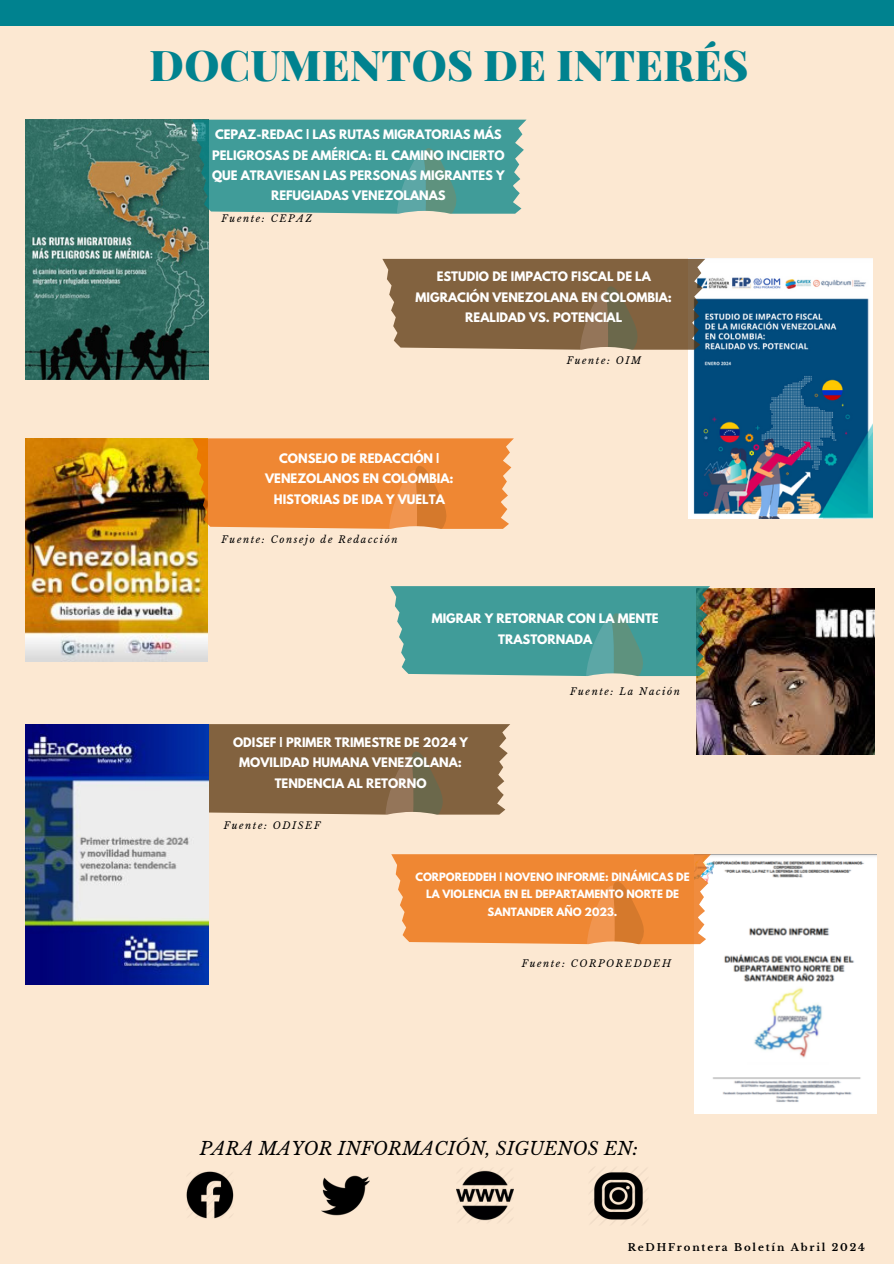
<style>
.page{position:relative;width:894px;height:1264px;background:#fff}
.page>*{position:absolute;margin:0;border:0;box-sizing:border-box;transform-origin:0 0}
.t1{font:900 42.45px "Playfair Display";letter-spacing:.01em;color:#00828f}
.t2{font:italic 18px "Libre Baskerville";letter-spacing:.01em;color:#000}
.t3{font:700 11.55px/20.2px "League Spartan";color:#fff;text-align:center}
.t4{font:700 10.2px/17.7px "League Spartan";color:#fff;text-align:center}
.t5{font:700 10.2px "Libre Baskerville";letter-spacing:.18em;color:#000}
.t6{font:italic 9.75px "Libre Baskerville";letter-spacing:.16em;color:#000}
</style>
<div class="page">
<div style="left:0;top:0;width:893px;height:1263px;background:#fce8d2"></div>
<img style="left:186px;top:1171px;width:48px;height:47px">
<img style="left:321px;top:1175px;width:48px;height:41px">
<img style="left:456px;top:1169px;width:57px;height:53px">
<img style="left:590px;top:1168px;width:57px;height:56px">
<div style="left:0;top:0;width:893px;height:26px;background:#00828f"></div>
<img style="left:25px;top:120px;width:183px;height:259px">
<svg style="left:192px;top:120px;width:334px;height:94px;background:#489c98"></svg>
<img style="left:688px;top:259px;width:183px;height:260px">
<svg style="left:382px;top:259px;width:323px;height:91px;background:#856949"></svg>
<img style="left:25px;top:438px;width:183px;height:223px">
<svg style="left:192px;top:438px;width:321px;height:91px;background:#ec8a37"></svg>
<img style="left:694px;top:854px;width:182px;height:258px">
<svg style="left:391px;top:854px;width:319px;height:90px;background:#ee8d3e"></svg>
<img style="left:696px;top:588px;width:178px;height:166px">
<svg style="left:390px;top:586px;width:320px;height:90px;background:#4b9d97"></svg>
<svg style="left:208px;top:724px;width:302px;height:90px;background:#856746"></svg>
<img style="left:25px;top:724px;width:183px;height:260px">
<p class="t1" style="left:149px;top:35px;width:600px">DOCUMENTOS DE INTERÉS</p>
<p class="t3" style="left:212px;top:126px;width:294px">CEPAZ-REDAC | LAS RUTAS MIGRATORIAS MÁS PELIGROSAS DE AMÉRICA: EL CAMINO INCIERTO QUE ATRAVIESAN LAS PERSONAS MIGRANTES Y REFUGIADAS VENEZOLANAS</p>
<h4 class="t6" style="left:221px;top:212px;width:92px">Fuente: CEPAZ</h4>
<h3 class="t3" style="left:415px;top:268px;width:258px">ESTUDIO DE IMPACTO FISCAL DE LA<br>MIGRACIÓN VENEZOLANA EN COLOMBIA:<br>REALIDAD VS. POTENCIAL</h3>
<p class="t3" style="left:265px;top:449px;width:190px">CONSEJO DE REDACCIÓN |<br>VENEZOLANOS EN COLOMBIA:<br>HISTORIAS DE IDA Y VUELTA</p>
<p class="t6" style="left:221px;top:533px;width:177px">Fuente: Consejo de Redacción</p>
<p class="t6" style="left:566px;top:354px;width:76px">Fuente: OIM</p>
<p class="t3" style="left:431px;top:610px;width:228px">MIGRAR Y RETORNAR CON LA MENTE<br>TRASTORNADA</p>
<h3 class="t3" style="left:233px;top:733px;width:236px">ODISEF | PRIMER TRIMESTRE DE 2024 Y<br>MOVILIDAD HUMANA VENEZOLANA:<br>TENDENCIA AL RETORNO</h3>
<p class="t6" style="left:224px;top:820px;width:98px">Fuente: ODISEF</p>
<p class="t6" style="left:570px;top:685px;width:111px">Fuente: La Nación</p>
<p class="t4" style="left:415px;top:869px;width:276px">CORPOREDDEH | NOVENO INFORME: DINÁMICAS DE<br>LA VIOLENCIA EN EL DEPARTAMENTO NORTE DE<br>SANTANDER AÑO 2023.</p>
<h3 class="t6" style="left:521px;top:957px;width:151px">Fuente: CORPOREDDEH</h3>
<h3 class="t2" style="left:200px;top:1137px;width:440px">PARA MAYOR INFORMACIÓN, SIGUENOS EN:</h3>
<p class="t5" style="left:627px;top:1240px;width:239px">ReDHFrontera Boletín Abril 2024</p>
</div>
